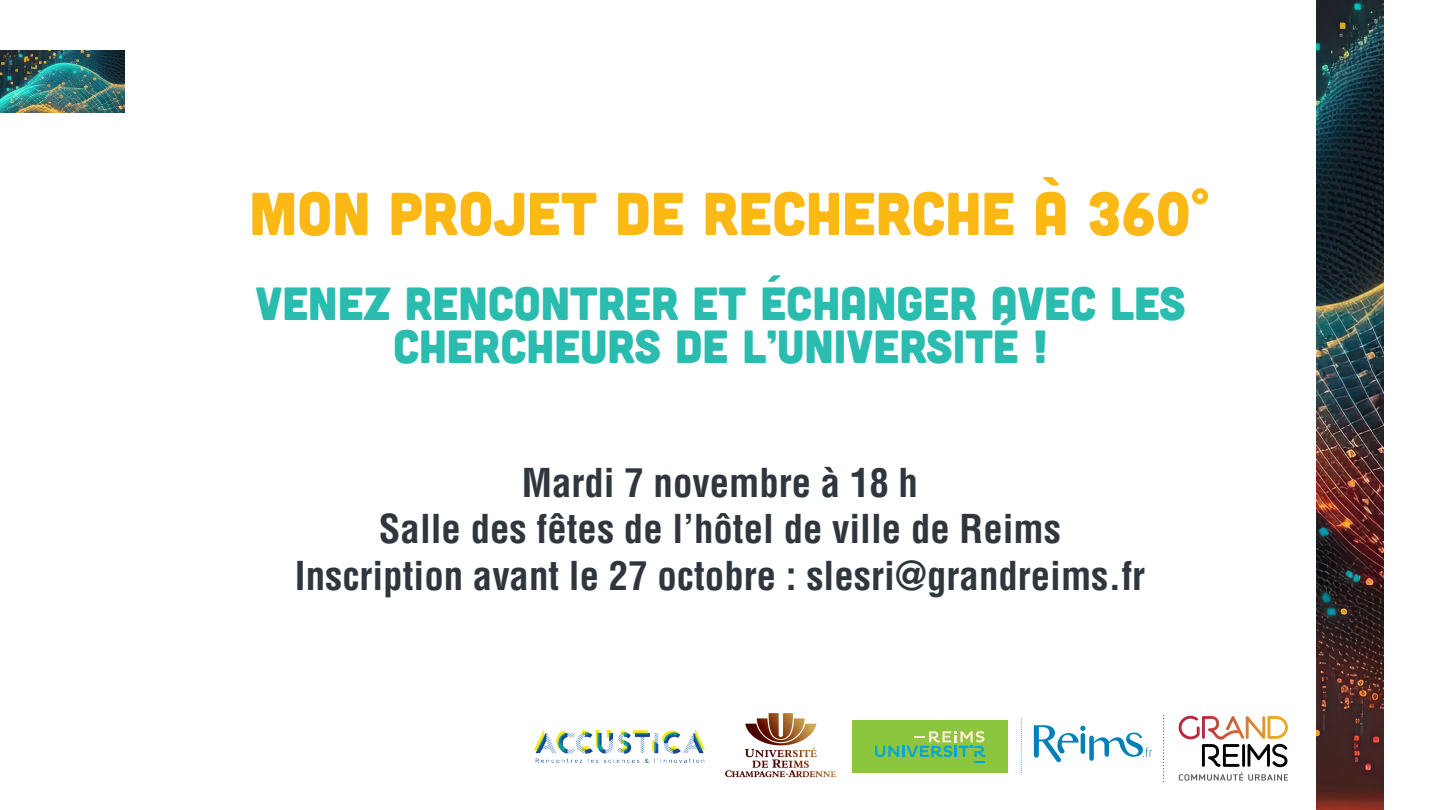
<style>
.page{position:relative;width:1440px;height:810px;background:#fff}
.page>*{position:absolute;margin:0;border:0;box-sizing:border-box;transform-origin:0 0}
.t1{font:60.38px "Cubano";color:#fcb814}
.t2{font:46.5px/42.7px "Cubano";color:#2abcae;text-align:center}
.t3{font:700 condensed 38.85px/46.7px "Helvetica";color:#30363e;text-align:center}
</style>
<div class="page">
<img style="left:1316px;top:0;width:68px;height:810px">
<img style="left:0;top:50px;width:124px;height:62px">
<img style="left:533px;top:729px;width:172px;height:34px">
<svg style="left:1163px;top:715px;width:1px;height:67px"></svg>
<svg style="left:1179px;top:716px;width:109px;height:65px"></svg>
<img style="left:725px;top:713px;width:111px;height:65px">
<div style="left:852px;top:720px;width:156px;height:53px;background:#8bc63e"></div>
<svg style="left:875px;top:731px;width:110px;height:32px"></svg>
<svg style="left:1034px;top:725px;width:118px;height:37px"></svg>
<svg style="left:1021px;top:719px;width:1px;height:54px"></svg>
<h1 class="t1" style="left:249px;top:175px;width:961px">MON PROJET DE RECHERCHE À 360°</h1>
<p class="t2" style="left:255px;top:281px;width:932px">VENEZ RENCONTRER ET ÉCHANGER AVEC LES<br>CHERCHEURS DE L’UNIVERSITÉ !</p>
<p class="t3" style="left:295px;top:459px;width:852px">Mardi 7 novembre à 18 h<br>Salle des fêtes de l’hôtel de ville de Reims<br>Inscription avant le 27 octobre : slesri@grandreims.fr</p>
</div>
